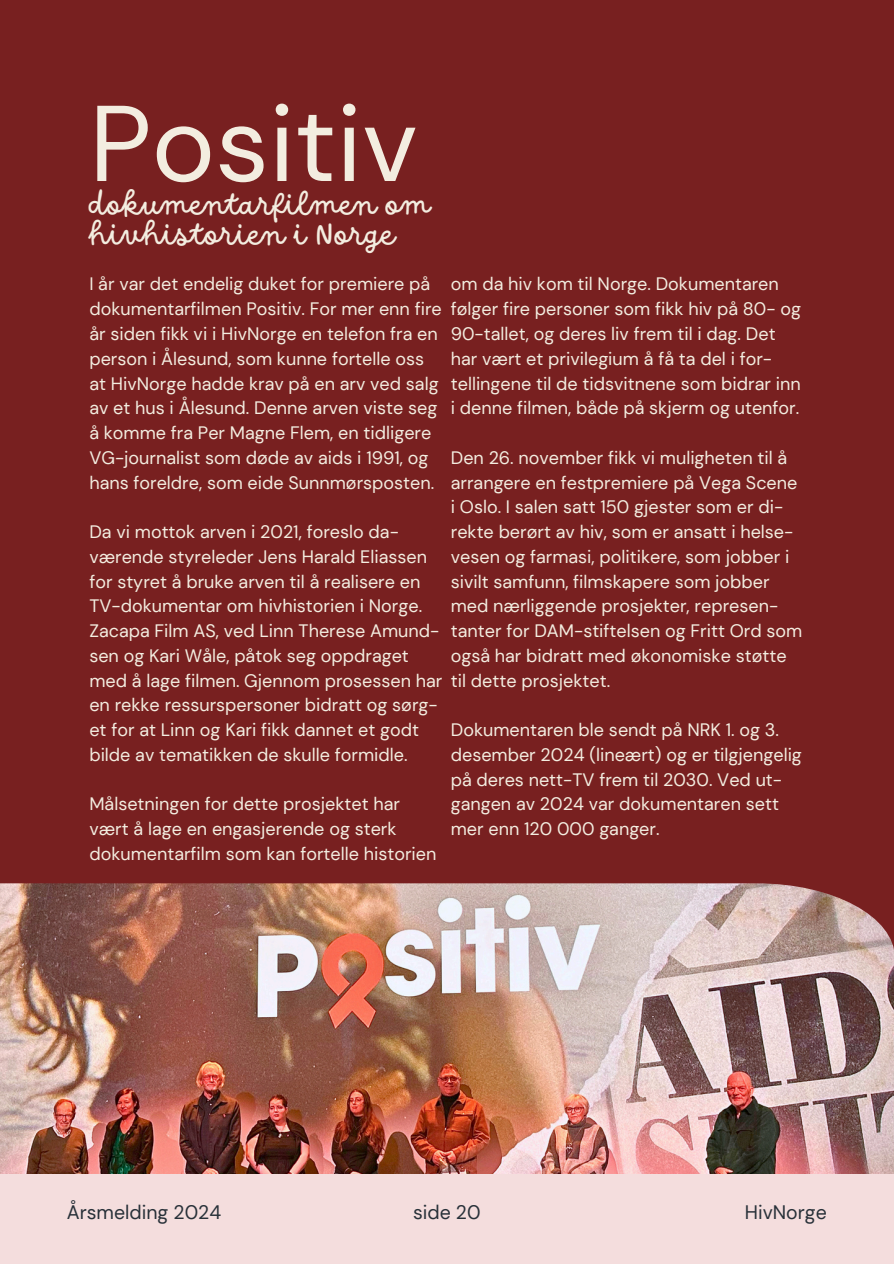
<style>
.page{position:relative;width:894px;height:1264px;background:#fff}
.page>*{position:absolute;margin:0;border:0;box-sizing:border-box;transform-origin:0 0}
.t1{font:107.4px "DM Sans";color:#f3ede0}
.t2{font:32.25px/30.8px "DO Script Regular";color:#f3ede0}
.t3{font:19.5px "DM Sans";color:#283139}
.t4{font:18px/24.8px "DM Sans";color:#f3ede0}
</style>
<div class="page">
<div style="left:0;top:0;width:893px;height:1263px;background:#782020"></div>
<img style="left:0;top:883px;width:893px;height:291px">
<div style="left:0;top:1174px;width:893px;height:89px;background:#f4dddd"></div>
<p class="t1" style="left:89px;top:74px;width:330px">Positiv</p>
<p class="t2" style="left:89px;top:190px;width:343px">dokumentarfilmen om hivhistorien i Norge</p>
<h1 class="t4" style="left:89px;top:272px;width:354px">I år var det endelig duket for premiere på dokumentarfilmen Positiv. For mer enn fire år siden fikk vi i HivNorge en telefon fra en person i Ålesund, som kunne fortelle oss at HivNorge hadde krav på en arv ved salg av et hus i Ålesund. Denne arven viste seg å komme fra Per Magne Flem, en tidligere VG-journalist som døde av aids i 1991, og hans foreldre, som eide Sunnmørsposten.</h1>
<h2 class="t4" style="left:89px;top:519px;width:354px">Da vi mottok arven i 2021, foreslo da&shy;værende styreleder Jens Harald Eliassen for styret å bruke arven til å realisere en TV-dokumentar om hivhistorien i Norge.<br>Zacapa Film AS, ved Linn Therese Amund&shy;sen og Kari Wåle, påtok seg oppdraget med å lage filmen. Gjennom prosessen har en rekke ressurspersoner bidratt og sørg&shy;et for at Linn og Kari fikk dannet et godt bilde av tematikken de skulle formidle.</h2>
<p class="t4" style="left:89px;top:792px;width:348px">Målsetningen for dette prosjektet har vært å lage en engasjerende og sterk dokumentarfilm som kan fortelle historien</p>
<p class="t4" style="left:450px;top:272px;width:351px">om da hiv kom til Norge. Dokumentaren følger fire personer som fikk hiv på 80- og 90-tallet, og deres liv frem til i dag. Det har vært et privilegium å få ta del i for&shy;tellingene til de tidsvitnene som bidrar inn i denne filmen, både på skjerm og utenfor.</p>
<p class="t4" style="left:450px;top:445px;width:353px">Den 26. november fikk vi muligheten til å arrangere en festpremiere på Vega Scene i Oslo. I salen satt 150 gjester som er di&shy;rekte berørt av hiv, som er ansatt i helse&shy;vesen og farmasi, politikere, som jobber i sivilt samfunn, filmskapere som jobber med nærliggende prosjekter, represen&shy;tanter for DAM-stiftelsen og Fritt Ord som også har bidratt med økonomiske støtte til dette prosjektet.</p>
<p class="t4" style="left:450px;top:717px;width:352px">Dokumentaren ble sendt på NRK 1. og 3. desember 2024 (lineært) og er tilgjengelig på deres nett-TV frem til 2030. Ved ut&shy;gangen av 2024 var dokumentaren sett mer enn 120 000 ganger.</p>
<p class="t3" style="left:67px;top:1199px;width:156px">Årsmelding 2024</p>
<p class="t3" style="left:413px;top:1199px;width:69px">side 20</p>
<p class="t3" style="left:744px;top:1199px;width:83px">HivNorge</p>
</div>
